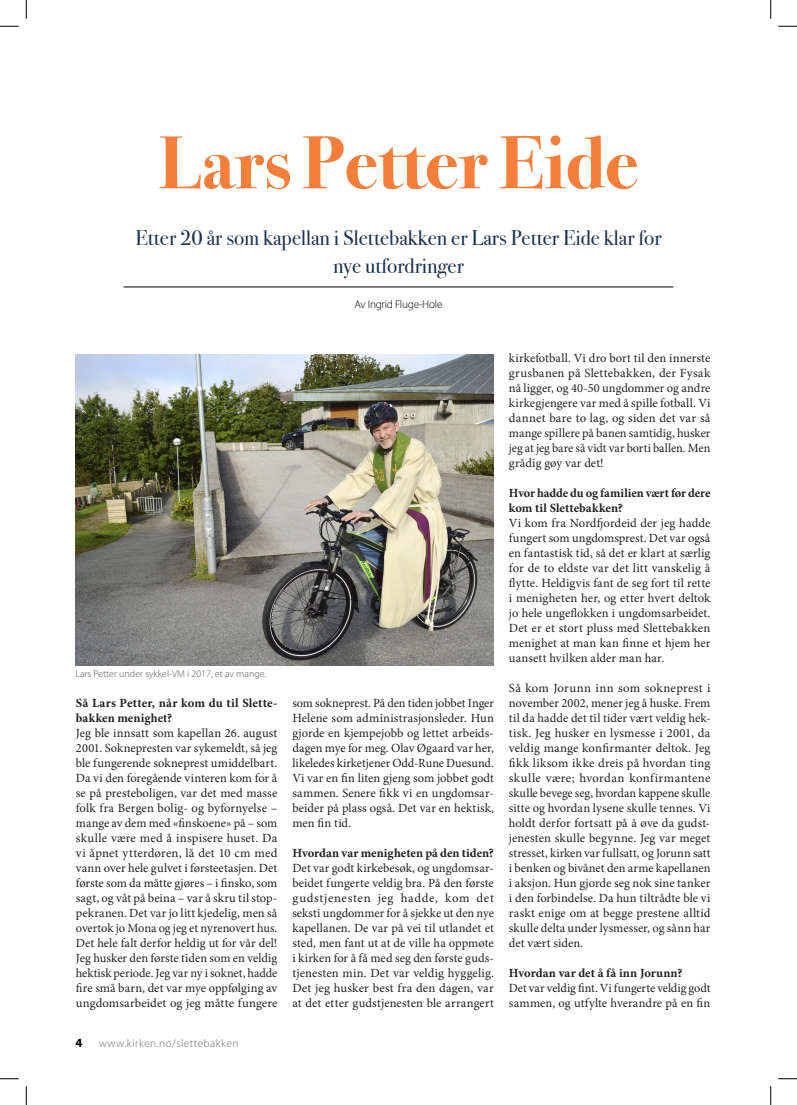
<style>
.page{position:relative;width:797px;height:1105px;background:#fff}
.page>*{position:absolute;margin:0;border:0;box-sizing:border-box;transform-origin:0 0}
.Ingress{font:700 75px "Bodoni Svty Two ITCTT";color:#f47e3a}
.Ingress-2{font:21.25px/28px "Bodoni Svty Two ITCTT";color:#1a324e;text-align:center}
.body_uten_innrykk{font:12.5px/15px "Minion Pro";letter-spacing:.005em;color:#231f20;text-align:justify}
.body_uten_innrykk-2{font:700 12.5px/15px "Minion Pro";letter-spacing:.005em;color:#231f20}
.t1{font:700 12.5px "Myriad Pro";color:#000}
.t2{font:300 11.25px "Myriad Pro";letter-spacing:.04em;color:#6c6d70}
.Tekst_av{font:300 11.25px "Myriad Pro";letter-spacing:-.02em;color:#000}
.Bildetekst{font:300 10px "Myriad Pro";color:#57585a}
</style>
<div class="page">
<hr style="left:123px;top:287px;width:550px;height:1px;background:#000">
<img style="left:76px;top:355px;width:418px;height:311px">
<svg style="left:0;top:25px;width:19px;height:2px"></svg>
<svg style="left:778px;top:25px;width:19px;height:2px"></svg>
<svg style="left:0;top:1078px;width:19px;height:1px"></svg>
<svg style="left:778px;top:1078px;width:19px;height:1px"></svg>
<svg style="left:25px;top:0;width:2px;height:19px"></svg>
<svg style="left:25px;top:1086px;width:2px;height:19px"></svg>
<svg style="left:770px;top:0;width:1px;height:19px"></svg>
<svg style="left:770px;top:1086px;width:1px;height:19px"></svg>
<p class="Ingress" style="left:159px;top:101px;width:481px">Lars Petter Eide</p>
<p class="Ingress-2" style="left:135px;top:221px;width:527px">Etter 20 år som kapellan i Slettebakken er Lars Petter Eide klar for nye utfordringer</p>
<p class="Tekst_av" style="left:354px;top:298px;width:90px">Av Ingrid Fluge-Hole</p>
<p class="Bildetekst" style="left:76px;top:668px;width:192px">Lars Petter under sykkel-VM i 2017, et av mange.</p>
<p class="body_uten_innrykk-2" style="left:76px;top:695px;width:203px">Så Lars Petter, når kom du til Slette&shy;bakken menighet?</p>
<p class="body_uten_innrykk" style="left:76px;top:725px;width:203px">Jeg ble innsatt som kapellan 26. august 2001. Soknepresten var sykemeldt, så jeg ble fungerende sokneprest umiddelbart.<br>Da vi den foregående vinteren kom for å se på presteboligen, var det med masse folk fra Bergen bolig- og byfornyelse – mange av dem med «finskoene» på – som skulle være med å inspisere huset. Da vi åpnet ytterdøren, lå det 10 cm med vann over hele gulvet i førsteetasjen. Det første som da måtte gjøres – i finsko, som sagt, og våt på beina – var å skru til stop&shy;pekranen. Det var jo litt kjedelig, men så overtok jo Mona og jeg et nyrenovert hus.<br>Det hele falt derfor heldig ut for vår del!<br>Jeg husker den første tiden som en veldig hektisk periode. Jeg var ny i soknet, hadde fire små barn, det var mye oppfølging av ungdomsarbeidet og jeg måtte fungere</p>
<p class="t1" style="left:76px;top:1035px;width:8px">4</p>
<p class="t2" style="left:99px;top:1037px;width:141px">www.kirken.no/slettebakken</p>
<p class="body_uten_innrykk" style="left:292px;top:695px;width:203px">som sokneprest. På den tiden jobbet Inger Helene som administrasjonsleder. Hun gjorde en kjempejobb og lettet arbeids&shy;dagen mye for meg. Olav Øgaard var her, likeledes kirketjener Odd-Rune Duesund.<br>Vi var en fin liten gjeng som jobbet godt sammen. Senere fikk vi en ungdomsar&shy;beider på plass også. Det var en hektisk, men fin tid.</p>
<p class="body_uten_innrykk-2" style="left:292px;top:845px;width:203px">Hvordan var menigheten på den tiden?</p>
<p class="body_uten_innrykk" style="left:292px;top:860px;width:203px">Det var godt kirkebesøk, og ungdomsar&shy;beidet fungerte veldig bra. På den første gudstjenesten jeg hadde, kom det seksti ungdommer for å sjekke ut den nye kapellanen. De var på vei til utlandet et sted, men fant ut at de ville ha oppmøte i kirken for å få med seg den første guds&shy;tjenesten min. Det var veldig hyggelig.<br>Det jeg husker best fra den dagen, var at det etter gudstjenesten ble arrangert</p>
<p class="body_uten_innrykk" style="left:509px;top:350px;width:203px">kirkefotball. Vi dro bort til den innerste grusbanen på Slettebakken, der Fysak nå ligger, og 40-50 ungdommer og andre kirkegjengere var med å spille fotball. Vi dannet bare to lag, og siden det var så mange spillere på banen samtidig, husker jeg at jeg bare så vidt var borti ballen. Men grådig gøy var det!</p>
<p class="body_uten_innrykk-2" style="left:509px;top:485px;width:203px">Hvor hadde du og familien vært før dere kom til Slettebakken?</p>
<p class="body_uten_innrykk" style="left:509px;top:515px;width:203px">Vi kom fra Nordfjordeid der jeg hadde fungert som ungdomsprest. Det var også en fantastisk tid, så det er klart at særlig for de to eldste var det litt vanskelig å flytte. Heldigvis fant de seg fort til rette i menigheten her, og etter hvert deltok jo hele ungeflokken i ungdomsarbeidet.<br>Det er et stort pluss med Slettebakken menighet at man kan finne et hjem her uansett hvilken alder man har.</p>
<p class="body_uten_innrykk" style="left:509px;top:680px;width:203px">Så kom Jorunn inn som sokneprest i november 2002, mener jeg å huske. Frem til da hadde det til tider vært veldig hek&shy;tisk. Jeg husker en lysmesse i 2001, da veldig mange konfirmanter deltok. Jeg fikk liksom ikke dreis på hvordan ting skulle være; hvordan konfirmantene skulle bevege seg, hvordan kappene skulle sitte og hvordan lysene skulle tennes. Vi holdt derfor fortsatt på å øve da gudst&shy;jenesten skulle begynne. Jeg var meget stresset, kirken var fullsatt, og Jorunn satt i benken og bivånet den arme kapellanen i aksjon. Hun gjorde seg nok sine tanker i den forbindelse. Da hun tiltrådte ble vi raskt enige om at begge prestene alltid skulle delta under lysmesser, og sånn har det vært siden.</p>
<p class="body_uten_innrykk-2" style="left:509px;top:965px;width:175px">Hvordan var det å få inn Jorunn?</p>
<p class="body_uten_innrykk" style="left:509px;top:980px;width:203px">Det var veldig fint. Vi fungerte veldig godt sammen, og utfylte hverandre på en fin</p>
</div>
